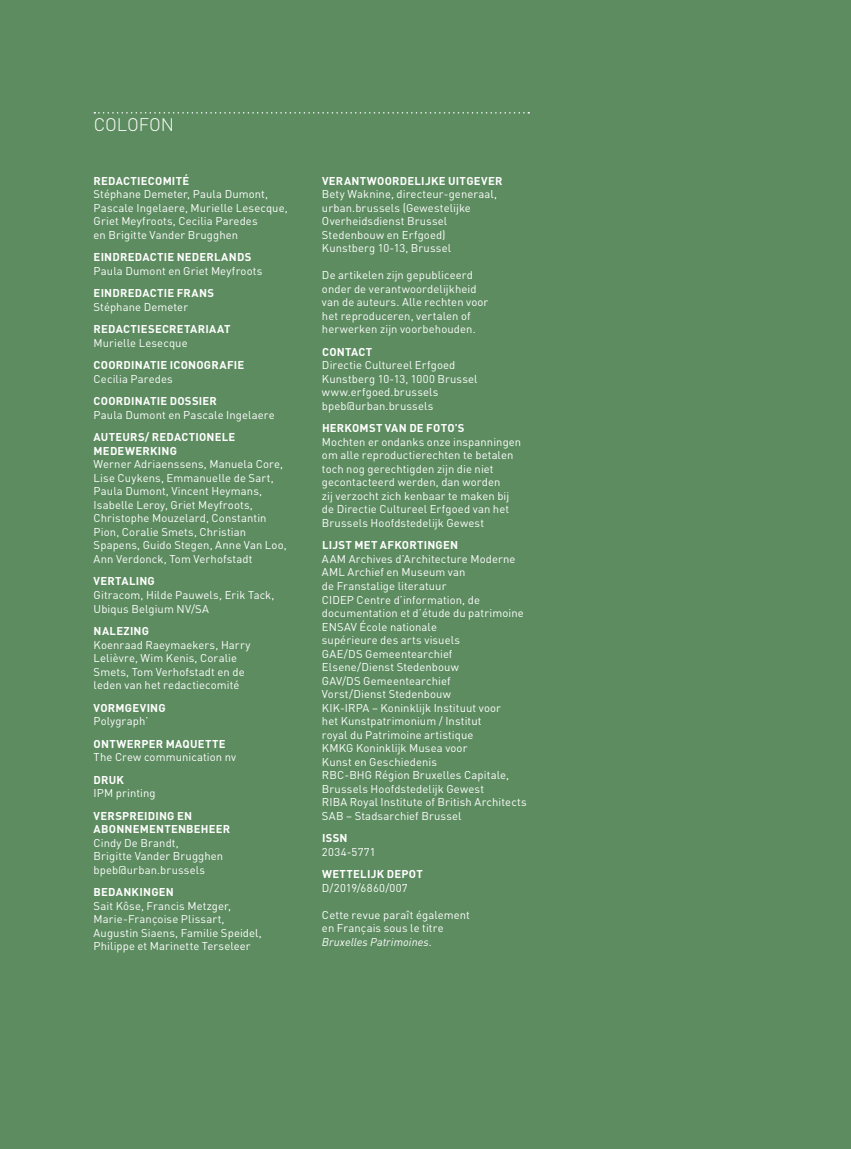
<style>
.page{position:relative;width:851px;height:1149px;background:#fff}
.page>*{position:absolute;margin:0;border:0;box-sizing:border-box;transform-origin:0 0}
.t1{font:300 18px "DINOT";letter-spacing:-.005em;color:#fff}
.t2{font:11.25px/13.5px "DINOT";letter-spacing:.01em;color:#fff}
.t3{font:700 11.25px/13.5px "DINOT";letter-spacing:.02em;color:#fff}
.s1{font-style:italic}
</style>
<div class="page">
<div style="left:0;top:0;width:850px;height:1148px;background:#5d8c60"></div>
<svg style="left:94px;top:112px;width:435px;height:1px"></svg>
<h1 class="t1" style="left:94px;top:113px;width:82px">COLOFON</h1>
<p class="t3" style="left:94px;top:173px;width:97px">REDACTIECOMITÉ</p>
<p class="t2" style="left:94px;top:187px;width:196px">Stéphane Demeter, Paula Dumont, Pascale Ingelaere, Murielle Lesecque, Griet Meyfroots, Cecilia Paredes<br>en Brigitte Vander Brugghen</p>
<p class="t3" style="left:94px;top:250px;width:159px">EINDREDACTIE NEDERLANDS</p>
<p class="t2" style="left:94px;top:263px;width:170px">Paula Dumont en Griet Meyfroots</p>
<p class="t3" style="left:94px;top:286px;width:122px">EINDREDACTIE FRANS</p>
<p class="t2" style="left:94px;top:299px;width:96px">Stéphane Demeter</p>
<p class="t3" style="left:94px;top:322px;width:138px">REDACTIESECRETARIAAT</p>
<p class="t2" style="left:94px;top:335px;width:95px">Murielle Lesecque</p>
<p class="t3" style="left:94px;top:358px;width:152px">COORDINATIE ICONOGRAFIE</p>
<p class="t2" style="left:94px;top:371px;width:81px">Cecilia Paredes</p>
<p class="t3" style="left:94px;top:394px;width:125px">COORDINATIE DOSSIER</p>
<p class="t2" style="left:94px;top:407px;width:183px">Paula Dumont en Pascale Ingelaere</p>
<p class="t3" style="left:94px;top:430px;width:143px">AUTEURS/ REDACTIONELE<br>MEDEWERKING</p>
<p class="t2" style="left:94px;top:457px;width:194px">Werner Adriaenssens, Manuela Core, Lise Cuykens, Emmanuelle de Sart, Paula Dumont, Vincent Heymans, Isabelle Leroy, Griet Meyfroots, Christophe Mouzelard, Constantin Pion, Coralie Smets, Christian Spapens, Guido Stegen, Anne Van Loo, Ann Verdonck, Tom Verhofstadt</p>
<p class="t3" style="left:94px;top:574px;width:63px">VERTALING</p>
<p class="t2" style="left:94px;top:587px;width:182px">Gitracom, Hilde Pauwels, Erik Tack,<br>Ubiqus Belgium NV/SA</p>
<p class="t3" style="left:94px;top:623px;width:57px">NALEZING</p>
<p class="t2" style="left:94px;top:637px;width:158px">Koenraad Raeymaekers, Harry<br>Lelièvre, Wim Kenis, Coralie<br>Smets, Tom Verhofstadt en de leden van het redactiecomité</p>
<p class="t3" style="left:94px;top:700px;width:74px">VORMGEVING</p>
<p class="t2" style="left:94px;top:713px;width:56px">Polygraph’</p>
<p class="t3" style="left:94px;top:736px;width:133px">ONTWERPER MAQUETTE</p>
<p class="t2" style="left:94px;top:749px;width:144px">The Crew communication nv</p>
<p class="t3" style="left:94px;top:772px;width:32px">DRUK</p>
<p class="t2" style="left:94px;top:785px;width:64px">IPM printing</p>
<p class="t3" style="left:94px;top:808px;width:138px">VERSPREIDING EN<br>ABONNEMENTENBEHEER</p>
<p class="t2" style="left:94px;top:835px;width:131px">Cindy De Brandt,<br>Brigitte Vander Brugghen bpeb@urban.brussels</p>
<p class="t3" style="left:94px;top:884px;width:82px">BEDANKINGEN</p>
<p class="t2" style="left:94px;top:898px;width:170px">Sait Kôse, Francis Metzger,<br>Marie-Françoise Plissart,<br>Augustin Siaens, Familie Speidel,<br>Philippe et Marinette Terseleer</p>
<p class="t3" style="left:322px;top:173px;width:182px">VERANTWOORDELIJKE UITGEVER</p>
<p class="t2" style="left:322px;top:187px;width:177px">Bety Waknine, directeur-generaal, urban.brussels (Gewestelijke<br>Overheidsdienst Brussel<br>Stedenbouw en Erfgoed)<br>Kunstberg 10-13, Brussel</p>
<p class="t2" style="left:322px;top:268px;width:168px">De artikelen zijn gepubliceerd onder de verantwoordelijkheid van de auteurs. Alle rechten voor het reproduceren, vertalen of herwerken zijn voorbehouden.</p>
<p class="t3" style="left:322px;top:344px;width:52px">CONTACT</p>
<p class="t2" style="left:322px;top:358px;width:157px">Directie Cultureel Erfgoed<br>Kunstberg 10-13, 1000 Brussel www.erfgoed.brussels bpeb@urban.brussels</p>
<p class="t3" style="left:322px;top:421px;width:144px">HERKOMST VAN DE FOTO’S</p>
<p class="t2" style="left:322px;top:434px;width:201px">Mochten er ondanks onze inspanningen om alle reproductierechten te betalen toch nog gerechtigden zijn die niet gecontacteerd werden, dan worden<br>zij verzocht zich kenbaar te maken bij de Directie Cultureel Erfgoed van het Brussels Hoofdstedelijk Gewest</p>
<p class="t3" style="left:322px;top:538px;width:138px">LIJST MET AFKORTINGEN</p>
<p class="t2" style="left:322px;top:551px;width:206px">AAM Archives d’Architecture Moderne<br>AML Archief en Museum van<br>de Franstalige literatuur<br>CIDEP Centre d’information, de documentation et d’étude du patrimoine<br>ENSAV École nationale<br>supérieure des arts visuels<br>GAE/DS Gemeentearchief<br>Elsene/Dienst Stedenbouw<br>GAV/DS Gemeentearchief<br>Vorst/Dienst Stedenbouw<br>KIK-IRPA – Koninklijk Instituut voor<br>het Kunstpatrimonium / Institut<br>royal du Patrimoine artistique<br>KMKG Koninklijk Musea voor<br>Kunst en Geschiedenis<br>RBC-BHG Région Bruxelles Capitale,<br>Brussels Hoofdstedelijk Gewest<br>RIBA Royal Institute of British Architects<br>SAB – Stadsarchief Brussel</p>
<p class="t3" style="left:322px;top:830px;width:27px">ISSN</p>
<p class="t2" style="left:322px;top:844px;width:55px">2034-5771</p>
<p class="t3" style="left:322px;top:866px;width:102px">WETTELIJK DEPOT</p>
<p class="t2" style="left:322px;top:880px;width:87px">D/2019/6860/007</p>
<p class="t2" style="left:322px;top:907px;width:149px">Cette revue paraît également en Français sous le titre<br><span class="s1">Bruxelles Patrimoines</span>.</p>
</div>
